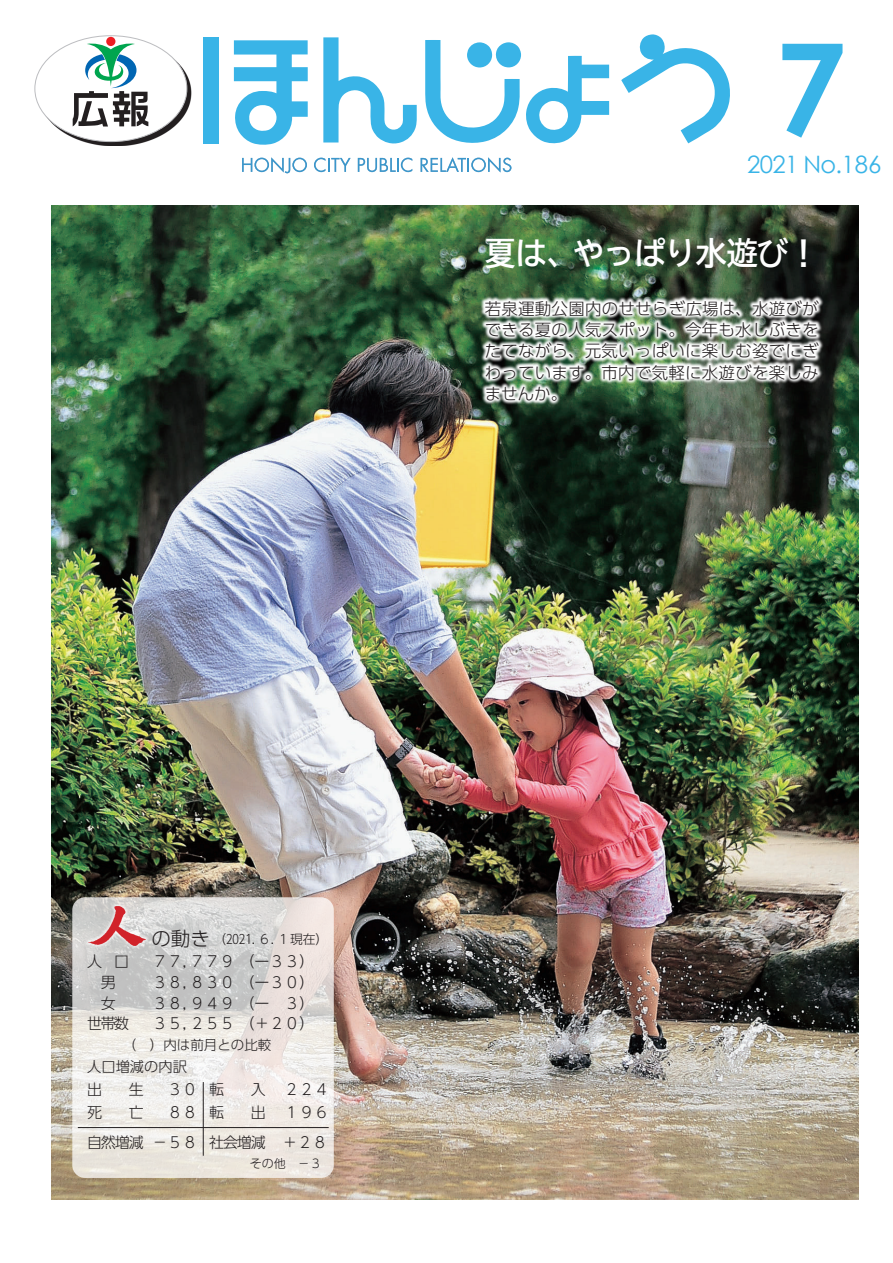
<style>
.page{position:relative;width:893px;height:1263px;background:#fff}
.page>*{position:absolute;margin:0;border:0;box-sizing:border-box;transform-origin:0 0}
.t1{font:700 127.5px "Century Gothic";color:#39b4e7}
.t2{font:31.5px "BIZ UD Gothic Bold";letter-spacing:-.005em;color:#fff}
.t3{font:24px "Century Gothic";letter-spacing:-.03em;color:#39b4e7}
.t4{font:300 19.5px "UD Shin Go Pr 6 N";color:#231f20}
.t5{font:300 16.5px/21.3px "UD Shin Go Pr 6 N";letter-spacing:.015em;color:#231f20;text-align:justify}
.t6{font:300 15px/20.7px "UD Shin Go Pr 6 N";color:#231f20}
.t7{font:300 14.25px "UD Shin Go Pr 6 N";color:#231f20}
.t8{font:300 13.5px "UD Shin Go Pr 6 N";color:#231f20}
.t9{font:300 12.75px "UD Shin Go Pr 6 N";color:#231f20}
.t10{font:300 12px "UD Shin Go Pr 6 N";color:#231f20}
</style>
<div class="page">
<img style="left:51px;top:205px;width:808px;height:994px">
<svg style="left:39px;top:40px;width:152px;height:106px"></svg>
<div style="left:35px;top:36px;width:152px;height:106px;background:#fff;border-radius:50%"></div>
<div style="left:106px;top:37px;width:9px;height:9px;background:#ee1d23;border-radius:50%"></div>
<svg style="left:73px;top:43px;width:75px;height:83px"></svg>
<svg style="left:323px;top:37px;width:94px;height:107px"></svg>
<svg style="left:621px;top:34px;width:109px;height:109px"></svg>
<svg style="left:425px;top:40px;width:184px;height:104px"></svg>
<svg style="left:234px;top:40px;width:74px;height:105px"></svg>
<div style="left:203px;top:38px;width:16px;height:106px;background:#39b4e7"></div>
<svg style="left:242px;top:157px;width:65px;height:16px"></svg>
<svg style="left:314px;top:158px;width:37px;height:14px"></svg>
<svg style="left:358px;top:158px;width:54px;height:14px"></svg>
<svg style="left:421px;top:157px;width:90px;height:15px"></svg>
<svg style="left:72px;top:897px;width:262px;height:281px;background:#e4e1dd"></svg>
<hr style="left:203px;top:1082px;width:1px;height:74px;background:#231f20">
<hr style="left:78px;top:1127px;width:251px;height:1px;background:#231f20">
<div style="left:85px;top:902px;width:65px;height:47px;background:#fff;opacity:.6"></div>
<img style="left:89px;top:906px;width:57px;height:39px">
<img style="left:480px;top:295px;width:344px;height:111px">
<h1 class="t1" style="left:775px;top:-8px;width:73px">7</h1>
<h3 class="t3" style="left:747px;top:147px;width:136px">2021 No.186</h3>
<h2 class="t2" style="left:485px;top:237px;width:336px">夏は、やっぱり水遊び!</h2>
<p class="t5" style="left:485px;top:297px;width:335px">若泉運動公園内のせせらぎ広場は、水遊びができる夏の人気スポット。今年も水しぶきをたてながら、元気いっぱいに楽しむ姿でにぎわっています。市内で気軽に水遊びを楽しみませんか。</p>
<p class="t4" style="left:151px;top:923px;width:60px">の動き</p>
<p class="t9" style="left:213px;top:929px;width:116px">（2021. ６. １現在(</p>
<p class="t6" style="left:87px;top:951px;width:44px;text-align:center">人 口男<br>女<br>世帯数</p>
<p class="t6" style="left:152px;top:951px;width:164px">７７，７７９（ー３３(<br>３８，８３０（ー３０(<br>３８，９４９（ー<br>３５，２５５ )＋２０(</p>
<p class="t6" style="left:285px;top:992px;width:31px">３(</p>
<p class="t8" style="left:123px;top:1034px;width:150px">（　）内は前月との比較</p>
<p class="t7" style="left:87px;top:1055px;width:101px">人口増減の内訳</p>
<p class="t6" style="left:87px;top:1079px;width:16px">出</p>
<p class="t6" style="left:129px;top:1079px;width:16px">生</p>
<p class="t6" style="left:87px;top:1101px;width:16px">死</p>
<p class="t6" style="left:87px;top:1096px;width:58px;line-height:30.9px;text-align:right">亡<br>自然増減</p>
<p class="t6" style="left:167px;top:1078px;width:31px;line-height:22.4px">３０<br>８８</p>
<p class="t6" style="left:152px;top:1132px;width:46px">−５８</p>
<p class="t6" style="left:209px;top:1079px;width:16px">転</p>
<p class="t6" style="left:251px;top:1079px;width:17px">入</p>
<p class="t6" style="left:209px;top:1101px;width:16px">転</p>
<p class="t6" style="left:209px;top:1096px;width:58px;line-height:30.8px;text-align:right">出<br>社会増減</p>
<p class="t6" style="left:284px;top:1078px;width:46px;line-height:22.4px">２２４<br>１９６</p>
<p class="t6" style="left:283px;top:1131px;width:46px">＋２８</p>
<p class="t10" style="left:250px;top:1154px;width:37px">その他</p>
<p class="t10" style="left:298px;top:1154px;width:25px">−３</p>
</div>
